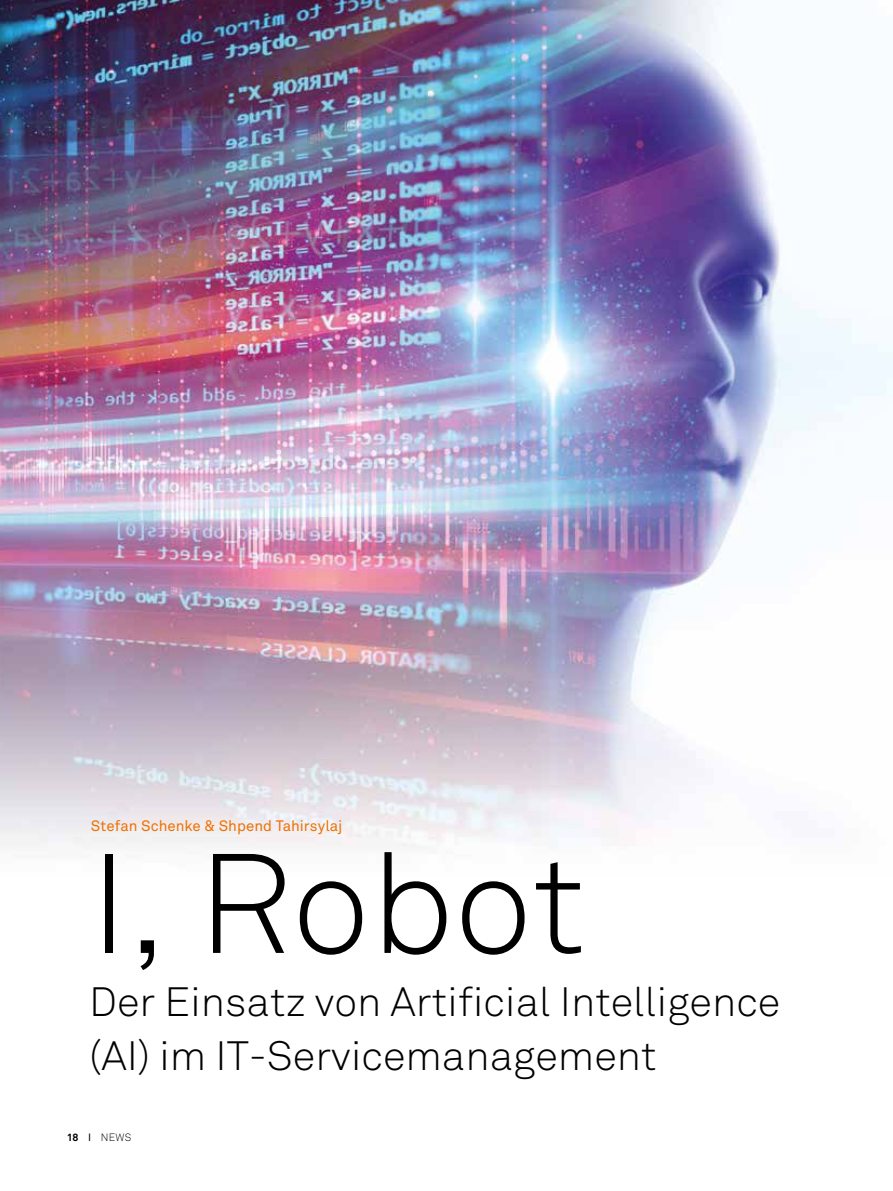
<style>
.page{position:relative;width:893px;height:1191px;background:#fff}
.page>*{position:absolute;margin:0;border:0;box-sizing:border-box;transform-origin:0 0}
.t1{font:300 139.5px "Akkurat Std";color:#000}
.t2{font:300 40.5px/54px "Akkurat Std";color:#000}
.t3{font:15px "Akkurat Std";letter-spacing:.005em;color:#ee7203}
.t4{font:300 10.5px "Akkurat Std";color:#000}
.s1{font-weight:700}
.s2{font-weight:400}
</style>
<div class="page">
<img style="left:0;top:0;width:893px;height:847px">
<p class="t3" style="left:91px;top:817px;width:253px">Stefan Schenke &amp; Shpend Tahirsylaj</p>
<h1 class="t1" style="left:89px;top:821px;width:498px">I, Robot</h1>
<p class="t2" style="left:89px;top:974px;width:692px">Der Einsatz von Artificial Intelligence (AI) im IT-Servicemanagement</p>
<p class="t4" style="left:67px;top:1131px;width:66px"><span class="s1">18</span> <span class="s2">I</span> NEWS</p>
</div>
